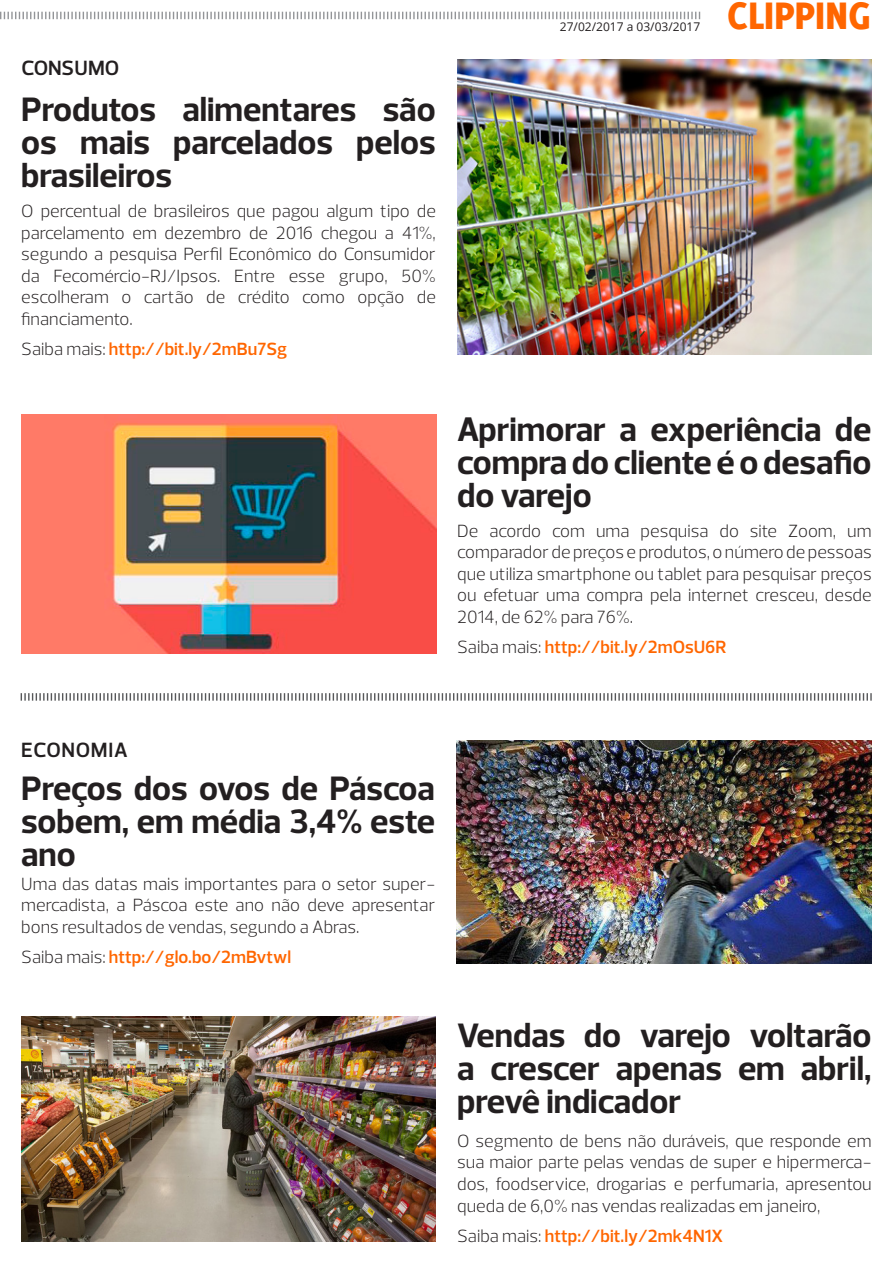
<style>
.page{position:relative;width:893px;height:1263px;background:#fff}
.page>*{position:absolute;margin:0;border:0;box-sizing:border-box;transform-origin:0 0}
.t1{font:800 42px "Delicious";color:#f60}
.t2{font:700 34.5px/33px "Prelo";color:#231f20;text-align:justify}
.t3{font:600 21px "Prelo";letter-spacing:.03em;color:#231f20}
.t4{font:600 21px "Prelo";letter-spacing:.01em;color:#231f20}
.t5{font:300 18px/21.6px "Prelo";color:#231f20;text-align:justify}
.t6{font:600 18px "Prelo";color:#f60}
.t7{font:12px "Open Sans";color:#231f20}
.s1{font-weight:300;color:#231f20}
</style>
<div class="page">
<svg style="left:0;top:12px;width:700px;height:8px"></svg>
<svg style="left:20px;top:693px;width:852px;height:8px"></svg>
<img style="left:457px;top:60px;width:415px;height:294px">
<img style="left:456px;top:741px;width:416px;height:222px">
<img style="left:21px;top:1016px;width:414px;height:226px">
<img style="left:21px;top:415px;width:415px;height:238px">
<p class="t4" style="left:21px;top:55px;width:99px">CONSUMO</p>
<p class="t2" style="left:21px;top:93px;width:416px">Produtos alimentares são os mais parcelados pelos brasileiros</p>
<p class="t5" style="left:21px;top:200px;width:416px">O percentual de brasileiros que pagou algum tipo de parcelamento em dezembro de 2016 chegou a 41%, segundo a pesquisa Perfil Econômico do Consumidor da Fecomércio-RJ/Ipsos. Entre esse grupo, 50% escolheram o cartão de crédito como opção de financiamento.</p>
<p class="t6" style="left:21px;top:338px;width:267px"><span class="s1">Saiba mais:</span> http://bit.ly/2mBu7Sg</p>
<p class="t7" style="left:560px;top:18px;width:142px">27/02/2017 a 03/03/2017</p>
<h1 class="t1" style="left:727px;top:-9px;width:145px">CLIPPING</h1>
<p class="t2" style="left:457px;top:413px;width:416px">Aprimorar a experiência de compra do cliente é o desafio do varejo</p>
<p class="t5" style="left:457px;top:520px;width:416px">De acordo com uma pesquisa do site Zoom, um comparador de preços e produtos, o número de pessoas que utiliza smartphone ou tablet para pesquisar preços ou efetuar uma compra pela internet cresceu, desde 2014, de 62% para 76%.</p>
<p class="t6" style="left:457px;top:636px;width:271px"><span class="s1">Saiba mais:</span> http://bit.ly/2mOsU6R</p>
<p class="t3" style="left:21px;top:737px;width:108px">ECONOMIA</p>
<p class="t2" style="left:21px;top:772px;width:416px">Preços dos ovos de Páscoa sobem, em média 3,4% este ano</p>
<p class="t5" style="left:21px;top:873px;width:416px">Uma das datas mais importantes para o setor super&shy;mercadista, a Páscoa este ano não deve apresentar bons resultados de vendas, segundo a Abras.</p>
<p class="t6" style="left:21px;top:946px;width:271px"><span class="s1">Saiba mais:</span> http://glo.bo/2mBvtwl</p>
<p class="t2" style="left:457px;top:1019px;width:416px">Vendas do varejo voltarão a crescer apenas em abril, prevê indicador</p>
<p class="t5" style="left:457px;top:1130px;width:416px">O segmento de bens não duráveis, que responde em sua maior parte pelas vendas de super e hipermerca&shy;dos, foodservice, drogarias e perfumaria, apresentou queda de 6,0% nas vendas realizadas em janeiro,</p>
<p class="t6" style="left:457px;top:1224px;width:268px"><span class="s1">Saiba mais:</span> http://bit.ly/2mk4N1X</p>
</div>
